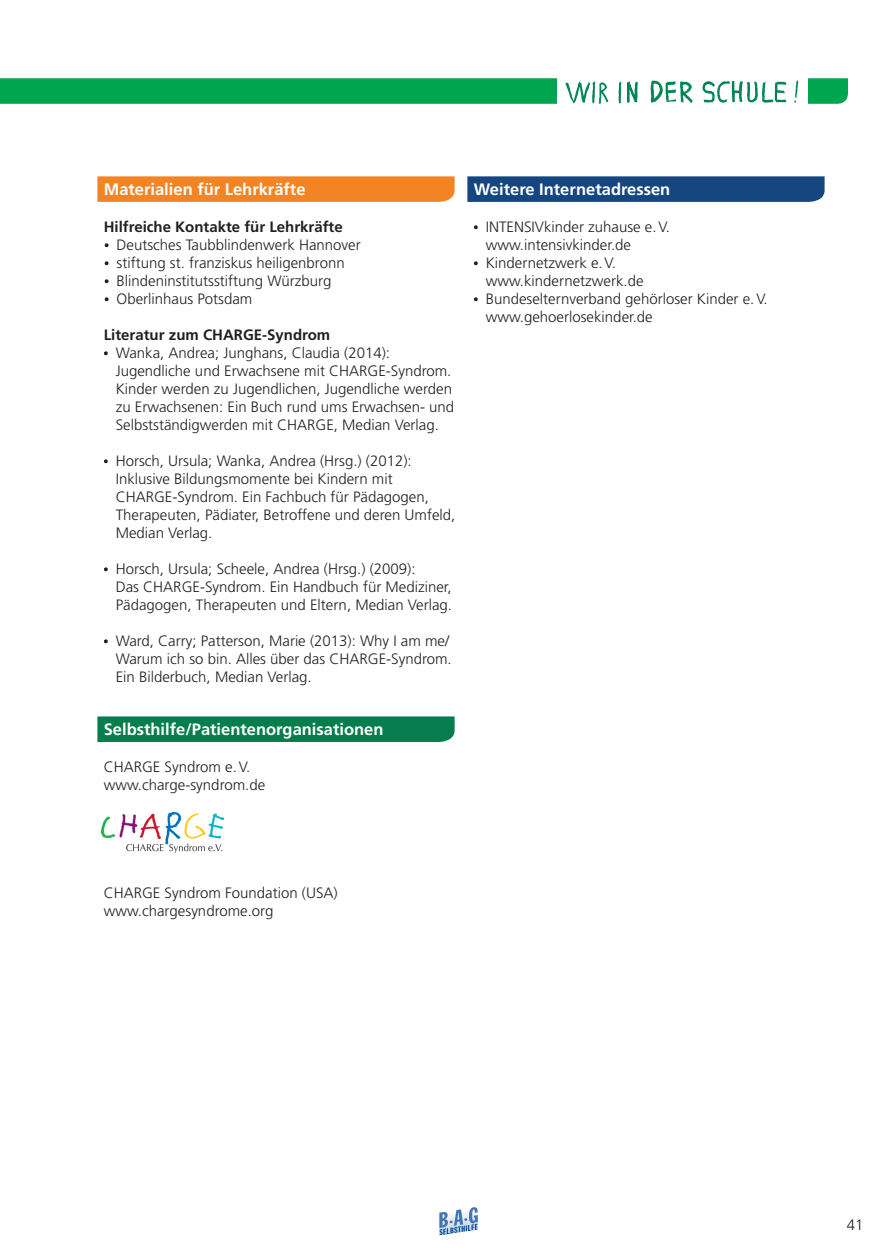
<style>
.page{position:relative;width:888px;height:1258px;background:#fff}
.page>*{position:absolute;margin:0;border:0;box-sizing:border-box;transform-origin:0 0}
.t1{font:700 16.5px "Frutiger";color:#fff}
.t2{font:300 15px/18px "Frutiger";color:#231f20}
.t3{font:700 15px "Frutiger";color:#231f20}
.s1{font-weight:700}
</style>
<div class="page">
<svg style="left:439px;top:1207px;width:39px;height:28px"></svg>
<svg style="left:105px;top:243px;width:4px;height:4px"></svg>
<svg style="left:105px;top:261px;width:4px;height:4px"></svg>
<svg style="left:105px;top:279px;width:4px;height:4px"></svg>
<svg style="left:105px;top:297px;width:4px;height:4px"></svg>
<svg style="left:104px;top:351px;width:4px;height:4px"></svg>
<svg style="left:104px;top:459px;width:4px;height:4px"></svg>
<svg style="left:104px;top:567px;width:4px;height:4px"></svg>
<svg style="left:104px;top:639px;width:4px;height:4px"></svg>
<svg style="left:474px;top:225px;width:4px;height:4px"></svg>
<svg style="left:474px;top:261px;width:4px;height:4px"></svg>
<svg style="left:474px;top:297px;width:4px;height:4px"></svg>
<svg style="left:97px;top:176px;width:358px;height:26px;background:#f38629"></svg>
<div style="left:97px;top:716px;width:358px;height:26px;background:#057d4c"></div>
<svg style="left:467px;top:176px;width:357px;height:26px;background:#1a4a82"></svg>
<svg style="left:0;top:78px;width:848px;height:26px;background:#04a652"></svg>
<img style="left:557px;top:78px;width:251px;height:26px">
<img style="left:102px;top:813px;width:122px;height:39px">
<p class="t1" style="left:104px;top:179px;width:203px">Materialien für Lehrkräfte</p>
<p class="t2" style="left:104px;top:217px;width:258px"><span class="s1">Hilfreiche Kontakte für Lehrkräfte<br>·</span> Deutsches Taubblindenwerk Hannover <span class="s1">·</span> stiftung st. franziskus heiligenbronn<br><span class="s1">·</span> Blindeninstitutsstiftung Würzburg<br><span class="s1">·</span> Oberlinhaus Potsdam</p>
<p class="t3" style="left:104px;top:325px;width:228px">Literatur zum CHARGE-Syndrom</p>
<p class="t2" style="left:104px;top:343px;width:288px"><span class="s1">·</span> Wanka, Andrea; Junghans, Claudia (2014):</p>
<p class="t2" style="left:116px;top:361px;width:337px">Jugendliche und Erwachsene mit CHARGE-Syndrom.</p>
<p class="t2" style="left:116px;top:379px;width:338px">Kinder werden zu Jugendlichen, Jugendliche werden</p>
<p class="t2" style="left:116px;top:397px;width:340px">zu Erwachsenen: Ein Buch rund ums Erwachsen- und</p>
<p class="t2" style="left:116px;top:415px;width:325px">Selbstständigwerden mit CHARGE, Median Verlag.</p>
<p class="t2" style="left:116px;top:451px;width:341px;text-indent:-12px"><span class="s1">·</span> Horsch, Ursula; Wanka, Andrea (Hrsg.) (2012):<br>Inklusive Bildungsmomente bei Kindern mit CHARGE-Syndrom. Ein Fachbuch für Pädagogen, Therapeuten, Pädiater, Betroffene und deren Umfeld, Median Verlag.</p>
<p class="t2" style="left:116px;top:559px;width:338px;text-indent:-12px"><span class="s1">·</span> Horsch, Ursula; Scheele, Andrea (Hrsg.) (2009):<br>Das CHARGE-Syndrom. Ein Handbuch für Mediziner,<br>Pädagogen, Therapeuten und Eltern, Median Verlag.</p>
<p class="t2" style="left:116px;top:631px;width:337px;text-indent:-12px"><span class="s1">·</span> Ward, Carry; Patterson, Marie (2013): Why I am me/<br>Warum ich so bin. Alles über das CHARGE-Syndrom.<br>Ein Bilderbuch, Median Verlag.</p>
<p class="t1" style="left:104px;top:720px;width:83px">nisationen</p>
<p class="t2" style="left:104px;top:757px;width:163px">CHARGE Syndrom e. V. www.charge-syndrom.de</p>
<p class="t1" style="left:104px;top:719px;width:281px">Selbsthilfe/Patientenorganisationen</p>
<p class="t1" style="left:474px;top:179px;width:198px">Weitere Internetadressen</p>
<p class="t2" style="left:474px;top:217px;width:198px"><span class="s1">·</span> INTENSIVkinder zuhause e.V.</p>
<p class="t2" style="left:486px;top:235px;width:147px">www.intensivkinder.de</p>
<p class="t2" style="left:474px;top:253px;width:144px"><span class="s1">·</span> Kindernetzwerk e.V.</p>
<p class="t2" style="left:486px;top:271px;width:159px">www.kindernetzwerk.de</p>
<p class="t2" style="left:474px;top:289px;width:295px"><span class="s1">·</span> Bundeselternverband gehörloser Kinder e.V.</p>
<p class="t2" style="left:486px;top:307px;width:169px">www.gehoerlosekinder.de</p>
<p class="t2" style="left:104px;top:883px;width:235px">CHARGE Syndrom Foundation (USA) www.chargesyndrome.org</p>
<p class="t2" style="left:847px;top:1215px;width:18px">41</p>
</div>
